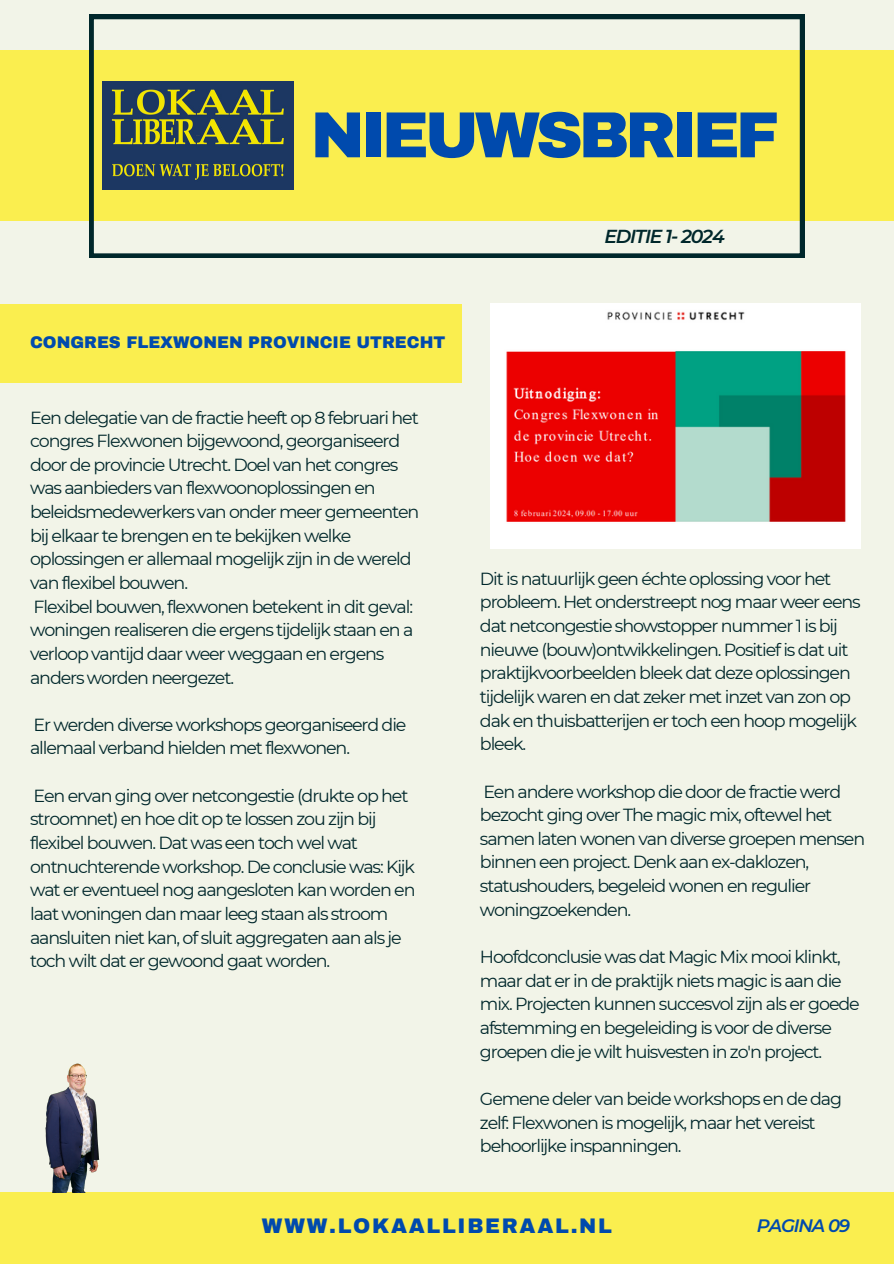
<style>
.page{position:relative;width:894px;height:1264px;background:#fff}
.page>*{position:absolute;margin:0;border:0;box-sizing:border-box;transform-origin:0 0}
.t1{font:900 65.1px "Archivo";letter-spacing:-.065em;color:#004aad}
.t2{font:900 20.7px "Archivo";letter-spacing:.085em;color:#004aad}
.t3{font:italic 600 18.75px "Montserrat";letter-spacing:-.065em;color:#00272b}
.t4{font:italic 600 18px "Montserrat";letter-spacing:-.065em;color:#004aad}
.t5{font:17.55px/23.7px "Montserrat";letter-spacing:-.065em;color:#00272b}
.t6{font:900 16.5px "Archivo";color:#004aad}
</style>
<div class="page">
<div style="left:0;top:0;width:893px;height:1263px;background:#f2f4e8"></div>
<div style="left:0;top:50px;width:893px;height:171px;background:#faee4f"></div>
<svg style="left:89px;top:15px;width:715px;height:243px"></svg>
<div style="left:0;top:304px;width:462px;height:79px;background:#faee4f"></div>
<img style="left:102px;top:82px;width:192px;height:108px">
<div style="left:0;top:1192px;width:893px;height:71px;background:#faee4f"></div>
<img style="left:45px;top:1063px;width:55px;height:129px">
<img style="left:490px;top:304px;width:369px;height:244px">
<h1 class="t1" style="left:310px;top:100px;width:470px">NIEUWSBRIEF</h1>
<p class="t3" style="left:604px;top:225px;width:122px">EDITIE 1- 2024</p>
<p class="t6" style="left:30px;top:333px;width:416px">CONGRES FLEXWONEN PROVINCIE UTRECHT</p>
<p class="t5" style="left:30px;top:405px;width:391px">Een delegatie van de fractie heeft op 8 februari het congres Flexwonen bijgewoond, georganiseerd door de provincie Utrecht. Doel van het congres was aanbieders van flexwoonoplossingen en beleidsmedewerkers van onder meer gemeenten bij elkaar te brengen en te bekijken welke oplossingen er allemaal mogelijk zijn in de wereld van flexibel bouwen.<br>Flexibel bouwen, flexwonen betekent in dit geval: woningen realiseren die ergens tijdelijk staan en a verloop vantijd daar weer weggaan en ergens anders worden neergezet.</p>
<p class="t5" style="left:30px;top:712px;width:378px">Er werden diverse workshops georganiseerd die allemaal verband hielden met flexwonen.</p>
<p class="t5" style="left:30px;top:783px;width:387px">Een ervan ging over netcongestie (drukte op het stroomnet) en hoe dit op te lossen zou zijn bij flexibel bouwen. Dat was een toch wel wat ontnuchterende workshop. De conclusie was: Kijk wat er eventueel nog aangesloten kan worden en laat woningen dan maar leeg staan als stroom aansluiten niet kan, of sluit aggregaten aan als je toch wilt dat er gewoond gaat worden.</p>
<p class="t5" style="left:480px;top:566px;width:382px">Dit is natuurlijk geen échte oplossing voor het probleem. Het onderstreept nog maar weer eens dat netcongestie showstopper nummer 1 is bij nieuwe (bouw)ontwikkelingen. Positief is dat uit praktijkvoorbeelden bleek dat deze oplossingen tijdelijk waren en dat zeker met inzet van zon op dak en thuisbatterijen er toch een hoop mogelijk bleek.</p>
<p class="t5" style="left:480px;top:779px;width:386px">Een andere workshop die door de fractie werd bezocht ging over The magic mix, oftewel het samen laten wonen van diverse groepen mensen binnen een project. Denk aan ex-daklozen, statushouders, begeleid wonen en regulier woningzoekenden.</p>
<p class="t5" style="left:480px;top:944px;width:381px">Hoofdconclusie was dat Magic Mix mooi klinkt, maar dat er in de praktijk niets magic is aan die mix. Projecten kunnen succesvol zijn als er goede afstemming en begeleiding is voor de diverse groepen dieje wilt huisvesten in zo'n project.</p>
<p class="t5" style="left:480px;top:1086px;width:363px">Gemene deler van beide workshops en de dag zelf: Flexwonen is mogelijk, maar het vereist behoorlijke inspanningen.</p>
<p class="t2" style="left:262px;top:1214px;width:351px">WWW.LOKAALLIBERAAL.NL</p>
<p class="t4" style="left:756px;top:1214px;width:95px">PAGINA 09</p>
</div>
